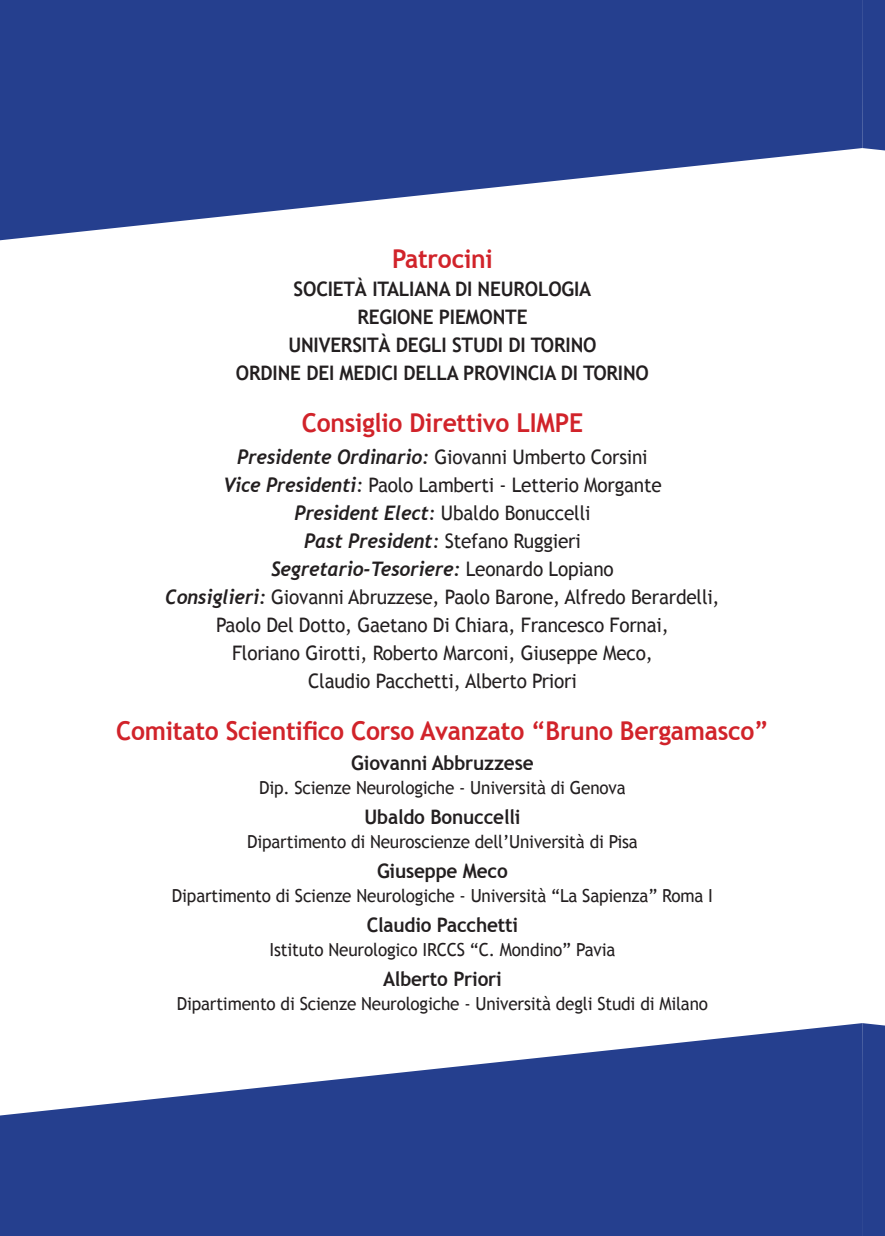
<style>
.page{position:relative;width:885px;height:1236px;background:#fff}
.page>*{position:absolute;margin:0;border:0;box-sizing:border-box;transform-origin:0 0}
.t1{font:700 26px "Trebuchet MS";letter-spacing:-.01em;color:#d1232a;scale:.95 1}
.t2{font:20px "Trebuchet MS";letter-spacing:-.01em;color:#231f20;scale:.95 1}
.comitato{font:700 20px "Trebuchet MS";letter-spacing:-.01em;color:#231f20;scale:.95 1}
.t3{font:italic 700 20px "Trebuchet";letter-spacing:-.01em;color:#231f20;scale:.95 1}
.t4{font:18px "Trebuchet MS";letter-spacing:-.01em;color:#231f20;scale:.95 1}
.s1{font-family:"Trebuchet";font-weight:700;font-style:italic}
.s2{font-style:italic}
.s3{font-family:"Trebuchet MS";font-weight:400;font-style:normal}
</style>
<div class="page">
<svg style="left:0;top:1023px;width:860px;height:213px;fill:#253f8e"></svg>
<svg style="left:0;top:0;width:862px;height:240px;fill:#253f8e"></svg>
<div style="left:862px;top:0;width:22px;height:150px;background:#253f8e"></div>
<div style="left:860px;top:1023px;width:24px;height:213px;background:#253f8e"></div>
<hr style="left:862px;top:0;width:1px;height:148px;background:#253f8e">
<p class="t1" style="left:392px;top:242px;width:108px">Patrocini</p>
<p class="comitato" style="left:293px;top:276px;width:315px">SOCIETÀ ITALIANA DI NEUROLOGIA</p>
<p class="comitato" style="left:357px;top:304px;width:180px">REGIONE PIEMONTE</p>
<p class="comitato" style="left:288px;top:332px;width:326px">UNIVERSITà DEGLI STUDI DI TORINO</p>
<p class="comitato" style="left:236px;top:360px;width:436px">ORDINE DEI MEDICI DELLA PROVINCIA DI TORINO</p>
<p class="t1" style="left:302px;top:406px;width:297px">Consiglio Direttivo LIMPE</p>
<p class="t2" style="left:237px;top:445px;width:433px"><span class="s1">Presidente Ordinario:</span> Giovanni Umberto Corsini</p>
<p class="t2" style="left:223px;top:473px;width:463px"><span class="s1">Vice Presidenti</span><span class="s2">:</span> Paolo Lamberti - Letterio Morgante</p>
<p class="t2" style="left:294px;top:501px;width:313px"><span class="s1">President Elect</span><span class="s2">:</span> Ubaldo Bonuccelli</p>
<p class="t2" style="left:304px;top:529px;width:293px"><span class="s1">Past President</span><span class="s2">:</span> Stefano Ruggieri</p>
<p class="t3" style="left:271px;top:556px;width:362px">Segretario-Tesoriere: <span class="s3">Leonardo Lopiano</span></p>
<p class="t2" style="left:165px;top:585px;width:585px"><span class="s1">Consiglieri:</span> Giovanni Abruzzese, Paolo Barone, Alfredo Berardelli,</p>
<p class="t2" style="left:216px;top:613px;width:478px">Paolo Del Dotto, Gaetano Di Chiara, Francesco Fornai,</p>
<p class="t2" style="left:232px;top:641px;width:444px">Floriano Girotti, Roberto Marconi, Giuseppe Meco,</p>
<p class="t2" style="left:308px;top:669px;width:284px">Claudio Pacchetti, Alberto Priori</p>
<p class="t1" style="left:116px;top:714px;width:688px">Comitato Scientifico Corso Avanzato “Bruno Bergamasco”</p>
<p class="comitato" style="left:351px;top:750px;width:193px">Giovanni Abbruzzese</p>
<p class="t4" style="left:259px;top:777px;width:387px">Dip. Scienze Neurologiche - Università di Genova</p>
<p class="comitato" style="left:364px;top:804px;width:166px">Ubaldo Bonuccelli</p>
<p class="t4" style="left:247px;top:831px;width:412px">Dipartimento di Neuroscienze dell’Università di Pisa</p>
<p class="comitato" style="left:377px;top:858px;width:139px">Giuseppe Meco</p>
<p class="t4" style="left:172px;top:885px;width:567px">Dipartimento di Scienze Neurologiche - Università “La Sapienza” Roma I</p>
<p class="comitato" style="left:366px;top:912px;width:161px">Claudio Pacchetti</p>
<p class="t4" style="left:269px;top:939px;width:365px">I stituto Neurologico IRCCS “C. Mondino” Pavia</p>
<p class="comitato" style="left:383px;top:966px;width:126px">Alberto Priori</p>
<p class="t4" style="left:177px;top:993px;width:561px">Dipartimento di Scienze Neurologiche - Università degli Studi di Milano</p>
</div>
